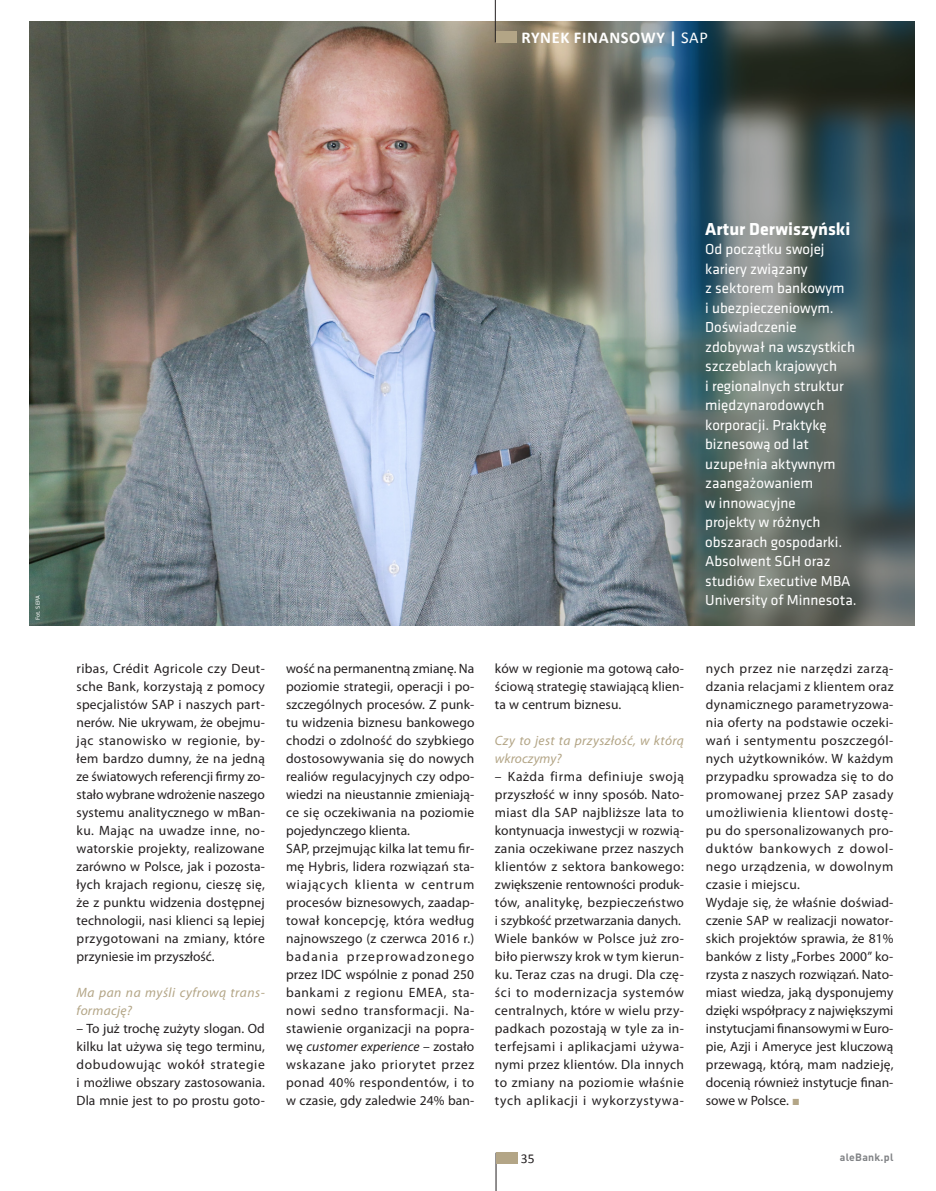
<style>
.page{position:relative;width:936px;height:1191px;background:#fff}
.page>*{position:absolute;margin:0;border:0;box-sizing:border-box;transform-origin:0 0}
.ramka{font:700 18px "Klavika Basic";color:#fff}
.t1{font:700 16.5px "Calibri";letter-spacing:.04em;color:#fff}
.ramka-2{font:15px/19.5px "Klavika Basic";color:#fff}
.body{font:13.5px/18px "Myriad Pro";letter-spacing:.01em;color:#231f20;text-align:justify}
.pytanie{font:italic 13.5px/18px "Myriad Pro";letter-spacing:.025em;color:#b3a586}
.t2{font:13.5px "Calibri";color:#231f20}
.t3{font:700 10.5px "DINPL";letter-spacing:.025em;color:#808285}
.t4{font:6px "Klavika Basic";letter-spacing:.01em;color:#fff}
.s1{font-weight:400}
.s2{font-style:italic}
.s3{font-family:"Scala Pro";color:#b3a586}
</style>
<div class="page">
<img style="left:30px;top:21px;width:578px;height:604px">
<hr style="left:495px;top:1152px;width:1px;height:39px;background:#231f20">
<div style="left:496px;top:1152px;width:21px;height:11px;background:#b3a586"></div>
<svg style="left:608px;top:21px;width:306px;height:604px;background:#5c6d6f"></svg>
<div style="left:495px;top:31px;width:22px;height:12px;background:#b3a586"></div>
<hr style="left:495px;top:0;width:1px;height:43px;background:#231f20">
<p class="t1" style="left:521px;top:26px;width:188px">RYNEK FINANSOWY | <span class="s1">SAP</span></p>
<p class="t4" style="left:34px;top:620px;width:26px;rotate:-90deg">Fot. SEPA</p>
<p class="ramka" style="left:705px;top:216px;width:147px">Artur Derwiszyński</p>
<p class="ramka-2" style="left:705px;top:239px;width:153px">Od początku swojej kariery związany<br>z sektorem bankowym<br>i ubezpieczeniowym.<br>Doświadczenie zdobywał na wszystkich szczeblach krajowych<br>i regionalnych struktur międzynarodowych korporacji. Praktykę biznesową od lat uzupełnia aktywnym zaangażowaniem<br>w innowacyjne<br>projekty w różnych obszarach gospodarki.<br>Absolwent SGH oraz studiów Executive MBA<br>University of Minnesota.</p>
<p class="body" style="left:77px;top:660px;width:190px">ribas, Crédit Agricole czy Deut&shy;sche Bank, korzystają z pomocy specjalistów SAP i naszych part&shy;nerów. Nie ukrywam, że obejmu&shy;jąc stanowisko w regionie, by&shy;łem bardzo dumny, że na jedną ze światowych referencji firmy zo&shy;stało wybrane wdrożenie naszego systemu analitycznego w mBan&shy;ku. Mając na uwadze inne, no&shy;watorskie projekty, realizowane zarówno w Polsce, jak i pozosta&shy;łych krajach regionu, cieszę się, że z punktu widzenia dostępnej technologii, nasi klienci są lepiej przygotowani na zmiany, które przyniesie im przyszłość.</p>
<p class="pytanie" style="left:77px;top:984px;width:190px">Ma pan na myśli cyfrową trans&shy;formację?</p>
<p class="body" style="left:77px;top:1019px;width:190px">– To już trochę zużyty slogan. Od kilku lat używa się tego terminu, dobudowując wokół strategie i możliwe obszary zastosowania.<br>Dla mnie jest to po prostu goto-</p>
<p class="body" style="left:286px;top:660px;width:190px">wość na permanentną zmianę. Na poziomie strategii, operacji i po&shy;szczególnych procesów. Z punk&shy;tu widzenia biznesu bankowego chodzi o zdolność do szybkiego dostosowywania się do nowych realiów regulacyjnych czy odpo&shy;wiedzi na nieustannie zmieniają&shy;ce się oczekiwania na poziomie pojedynczego klienta.</p>
<p class="body" style="left:286px;top:839px;width:190px">SAP, przejmując kilka lat temu fir&shy;mę Hybris, lidera rozwiązań sta&shy;wiających klienta w centrum procesów biznesowych, zaadap&shy;tował koncepcję, która według najnowszego (z czerwca 2016 r.) badania przeprowadzonego przez IDC wspólnie z ponad 250 bankami z regionu EMEA, sta&shy;nowi sedno transformacji. Na&shy;stawienie organizacji na popra&shy;wę <span class="s2">customer experience</span> – zostało wskazane jako priorytet przez ponad 40% respondentów, i to w czasie, gdy zaledwie 24% ban-</p>
<p class="body" style="left:495px;top:660px;width:190px">ków w regionie ma gotową cało&shy;ściową strategię stawiającą klien&shy;ta w centrum biznesu.</p>
<p class="pytanie" style="left:495px;top:732px;width:190px">Czy to jest ta przyszłość, w którą wkroczymy?</p>
<p class="body" style="left:495px;top:767px;width:190px">– Każda firma definiuje swoją przyszłość w inny sposób. Nato&shy;miast dla SAP najbliższe lata to kontynuacja inwestycji w rozwią&shy;zania oczekiwane przez naszych klientów z sektora bankowego: zwiększenie rentowności produk&shy;tów, analitykę, bezpieczeństwo i szybkość przetwarzania danych.</p>
<p class="body" style="left:495px;top:929px;width:190px">Wiele banków w Polsce już zro&shy;biło pierwszy krok w tym kierun&shy;ku. Teraz czas na drugi. Dla czę&shy;ści to modernizacja systemów centralnych, które w wielu przy&shy;padkach pozostają w tyle za in&shy;terfejsami i aplikacjami używa&shy;nymi przez klientów. Dla innych to zmiany na poziomie właśnie tych aplikacji i wykorzystywa-</p>
<p class="t2" style="left:521px;top:1149px;width:15px">35</p>
<p class="body" style="left:705px;top:660px;width:189px">nych przez nie narzędzi zarzą&shy;dzania relacjami z klientem oraz dynamicznego parametryzowa&shy;nia oferty na podstawie oczeki&shy;wań i sentymentu poszczegól&shy;nych użytkowników. W każdym przypadku sprowadza się to do promowanej przez SAP zasady umożliwienia klientowi dostę&shy;pu do spersonalizowanych pro&shy;duktów bankowych z dowol&shy;nego urządzenia, w dowolnym czasie i miejscu.</p>
<p class="body" style="left:705px;top:893px;width:189px">Wydaje się, że właśnie doświad&shy;czenie SAP w realizacji nowator&shy;skich projektów sprawia, że 81% banków z listy „Forbes 2000” ko&shy;rzysta z naszych rozwiązań. Nato&shy;miast wiedza, jaką dysponujemy dzięki współpracy z największymi instytucjami finansowymi w Euro&shy;pie, Azji i Ameryce jest kluczową przewagą, którą, mam nadzieję, docenią również instytucje finan&shy;sowe w Polsce. <span class="s3">▪</span></p>
<p class="t3" style="left:839px;top:1150px;width:55px">aleBank.pl</p>
</div>
